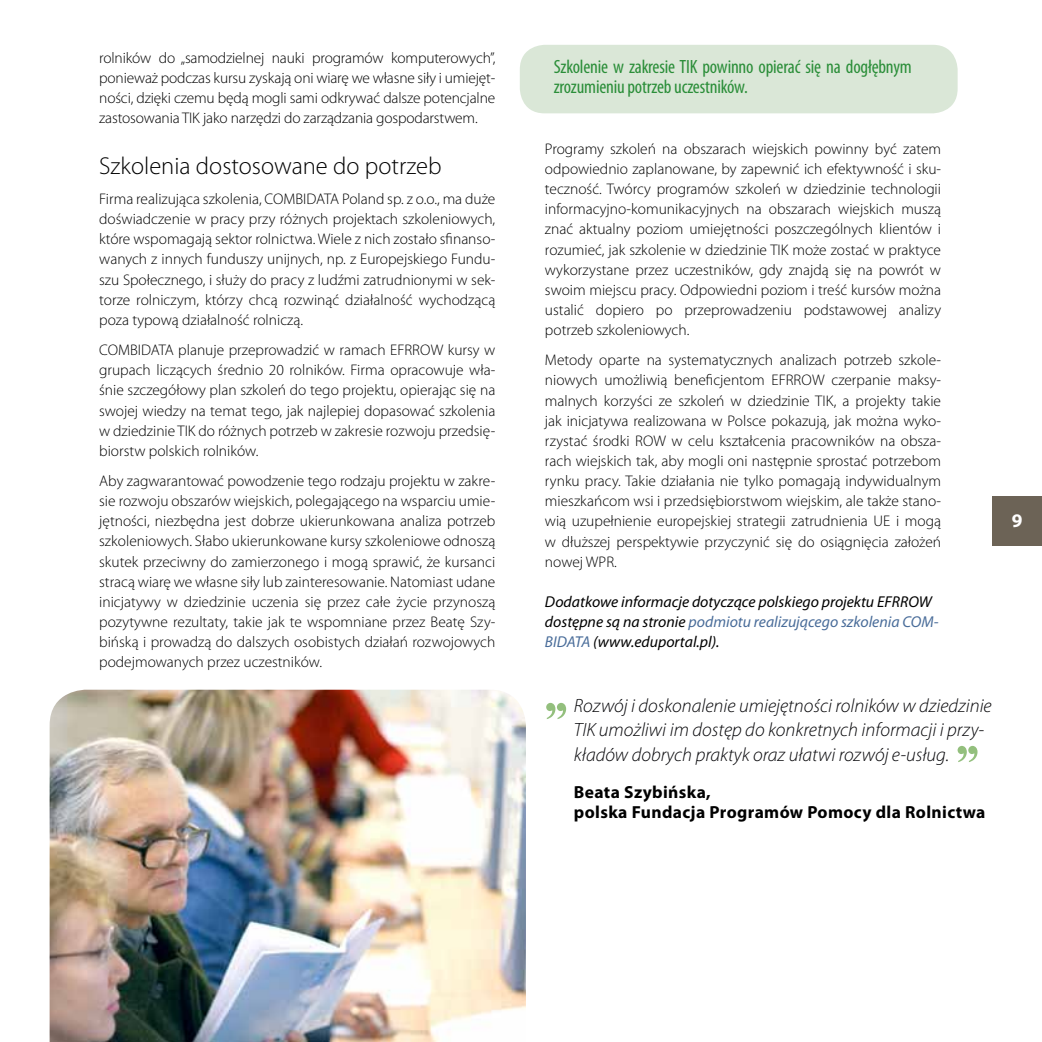
<style>
.page{position:relative;width:1042px;height:1042px;background:#fff}
.page>*{position:absolute;margin:0;border:0;box-sizing:border-box;transform-origin:0 0}
.t1{font:700 52.5px "Nimbus Rom DGR";color:#93bf7d}
.t2{font:300 24.5px "Myriad Pro";color:#000}
.t3{font:italic 300 19.25px/24.5px "Myriad Pro";color:#060609}
.t4{font:condensed 19.25px/20.1px "Myriad Pro";letter-spacing:-.01em;color:#2b8e39}
.t5{font:700 19.25px "Myriad Pro";color:#fff}
.t6{font:700 17.5px/20.1px "Myriad Pro";letter-spacing:.02em;color:#000}
.t7{font:italic 15.75px/20.1px "Myriad Pro";color:#000}
.t8{font:300 15.4px/20.1px "Myriad Pro";color:#000;text-align:justify}
.s1{color:#496c99}
</style>
<div class="page">
<img style="left:50px;top:690px;width:476px;height:352px">
<div style="left:992px;top:496px;width:50px;height:50px;background:#6c6356"></div>
<div style="left:520px;top:45px;width:437px;height:68px;background:#dae7d7;border-radius:25px"></div>
<p class="t8" style="left:99px;top:48px;width:398px">rolników do „samodzielnej nauki programów komputerowych”, ponieważ podczas kursu zyskają oni wiarę we własne siły i umiejęt&shy;ności, dzięki czemu będą mogli sami odkrywać dalsze potencjalne zastosowania TIK jako narzędzi do zarządzania gospodarstwem.</p>
<h2 class="t2" style="left:99px;top:152px;width:344px">Szkolenia dostosowane do potrzeb</h2>
<p class="t8" style="left:99px;top:189px;width:398px">Firma realizująca szkolenia, COMBIDATA Poland sp. z o.o., ma duże doświadczenie w pracy przy różnych projektach szkoleniowych, które wspomagają sektor rolnictwa. Wiele z nich zostało sfinanso&shy;wanych z innych funduszy unijnych, np. z Europejskiego Fundu&shy;szu Społecznego, i służy do pracy z ludźmi zatrudnionymi w sek&shy;torze rolniczym, którzy chcą rozwinąć działalność wychodzącą poza typową działalność rolniczą.</p>
<p class="t8" style="left:99px;top:340px;width:398px">COMBIDATA planuje przeprowadzić w ramach EFRROW kursy w grupach liczących średnio 20 rolników. Firma opracowuje wła&shy;śnie szczegółowy plan szkoleń do tego projektu, opierając się na swojej wiedzy na temat tego, jak najlepiej dopasować szkolenia w dziedzinie TIK do różnych potrzeb w zakresie rozwoju przedsię&shy;biorstw polskich rolników.</p>
<p class="t8" style="left:99px;top:471px;width:398px">Aby zagwarantować powodzenie tego rodzaju projektu w zakre&shy;sie rozwoju obszarów wiejskich, polegającego na wsparciu umie&shy;jętności, niezbędna jest dobrze ukierunkowana analiza potrzeb szkoleniowych. Słabo ukierunkowane kursy szkoleniowe odnoszą skutek przeciwny do zamierzonego i mogą sprawić, że kursanci stracą wiarę we własne siły lub zainteresowanie. Natomiast udane inicjatywy w dziedzinie uczenia się przez całe życie przynoszą pozytywne rezultaty, takie jak te wspomniane przez Beatę Szy&shy;bińską i prowadzą do dalszych osobistych działań rozwojowych podejmowanych przez uczestników.</p>
<p class="t4" style="left:554px;top:56px;width:359px">Szkolenie w zakresie TIK powinno opierać się na dogłębnym zrozumieniu potrzeb uczestników.</p>
<p class="t8" style="left:545px;top:139px;width:398px">Programy szkoleń na obszarach wiejskich powinny być zatem odpowiednio zaplanowane, by zapewnić ich efektywność i sku&shy;teczność. Twórcy programów szkoleń w dziedzinie technologii informacyjno-komunikacyjnych na obszarach wiejskich muszą znać aktualny poziom umiejętności poszczególnych klientów i rozumieć, jak szkolenie w dziedzinie TIK może zostać w praktyce wykorzystane przez uczestników, gdy znajdą się na powrót w swoim miejscu pracy. Odpowiedni poziom i treść kursów można ustalić dopiero po przeprowadzeniu podstawowej analizy potrzeb szkoleniowych.</p>
<p class="t8" style="left:545px;top:350px;width:398px">Metody oparte na systematycznych analizach potrzeb szkole&shy;niowych umożliwią beneficjentom EFRROW czerpanie maksy&shy;malnych korzyści ze szkoleń w dziedzinie TIK, a projekty takie jak inicjatywa realizowana w Polsce pokazują, jak można wyko&shy;rzystać środki ROW w celu kształcenia pracowników na obsza&shy;rach wiejskich tak, aby mogli oni następnie sprostać potrzebom rynku pracy. Takie działania nie tylko pomagają indywidualnym mieszkańcom wsi i przedsiębiorstwom wiejskim, ale także stano&shy;wią uzupełnienie europejskiej strategii zatrudnienia UE i mogą w dłuższej perspektywie przyczynić się do osiągnięcia założeń nowej WPR.</p>
<p class="t7" style="left:545px;top:591px;width:395px">Dodatkowe informacje dotyczące polskiego projektu EFRROW dostępne są na stronie <span class="s1">podmiotu realizującego szkolenia COM-<br>BIDATA</span> (www.eduportal.pl).</p>
<h1 class="t1" style="left:569px;top:729px;width:28px;rotate:-180deg">“</h1>
<p class="t3" style="left:574px;top:693px;width:419px">Rozwój i doskonalenie umiejętności rolników w dziedzinie<br>TIK umożliwi im dostęp do konkretnych informacji i przy&shy;kładów dobrych praktyk oraz ułatwi rozwój e-usług.</p>
<p class="t6" style="left:574px;top:781px;width:413px">Beata Szybińska,<br>polska Fundacja Programów Pomocy dla Rolnictwa</p>
<h1 class="t1" style="left:980px;top:772px;width:28px;rotate:-180deg">“</h1>
<p class="t5" style="left:1012px;top:508px;width:12px">9</p>
</div>
